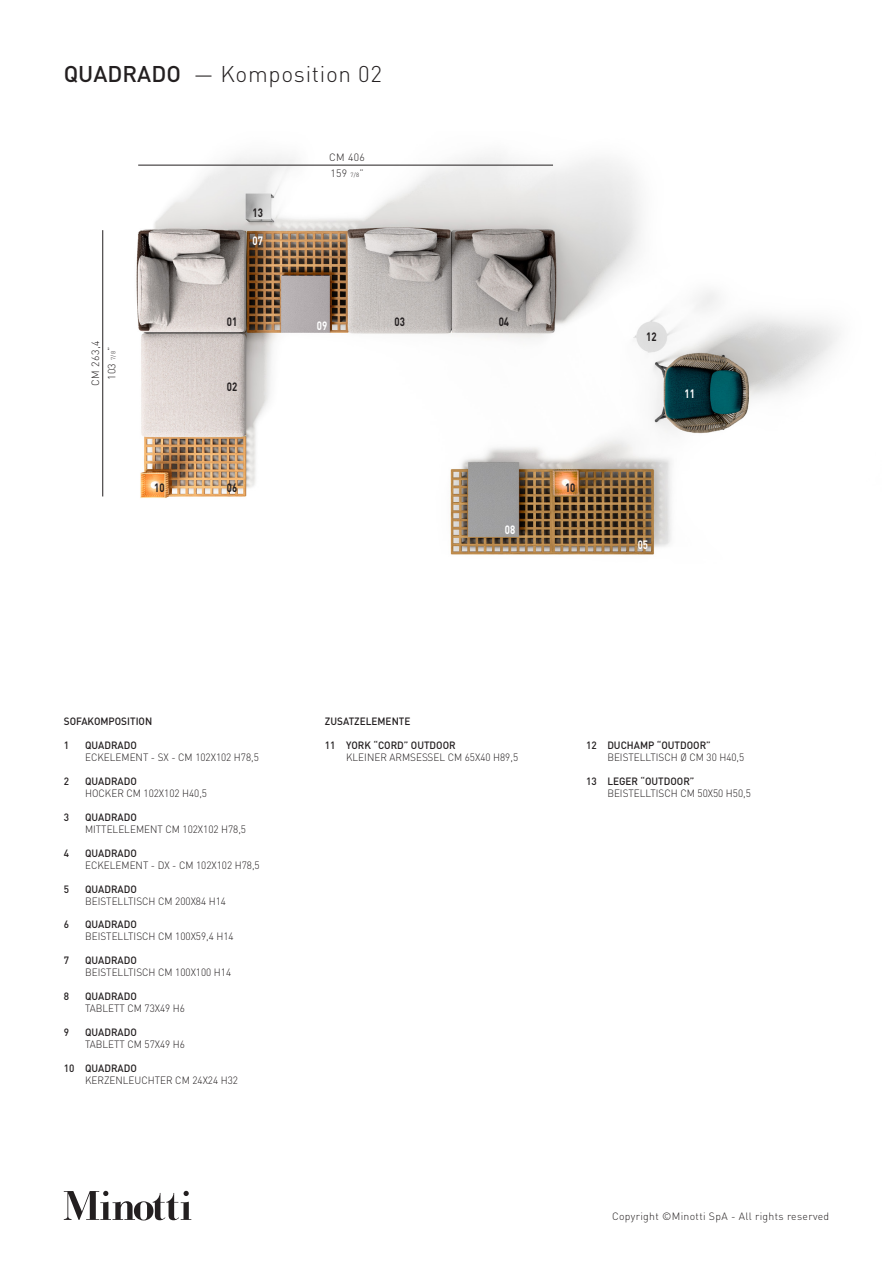
<style>
.page{position:relative;width:893px;height:1263px;background:#fff}
.page>*{position:absolute;margin:0;border:0;box-sizing:border-box;transform-origin:0 0}
.t1{font:300 22.5px "DIN";letter-spacing:.03em;color:#231f20}
.t2{font:700 12px "DIN";color:#231f20;scale:.8 1}
.t3{font:700 12px "DIN";color:#fff;scale:.8 1}
.t4{font:300 10.5px "DIN";color:#231f20;scale:.95 1}
.t5{font:500 10.5px "DIN";color:#231f20;scale:.95 1}
.t6{font:300 10.5px "DIN";letter-spacing:.03em;color:#231f20}
.t7{font:300 10.5px "DIN";color:#231f20}
.s1{font-weight:500}
.s2{font-size:6px}
</style>
<div class="page">
<img style="left:136px;top:154px;width:704px;height:401px">
<svg style="left:64px;top:1191px;width:127px;height:29px"></svg>
<hr style="left:102px;top:230px;width:1px;height:266px;background:#231f20">
<hr style="left:138px;top:165px;width:415px;height:1px;background:#231f20">
<p class="t1" style="left:64px;top:60px;width:320px"><span class="s1">QUADRADO</span> — Komposition 02</p>
<p class="t7" style="left:89px;top:386px;width:46px;rotate:-90deg">CM 263,4</p>
<p class="t7" style="left:105px;top:380px;width:35px;rotate:-90deg">103 <span class="s2">7/8</span>”</p>
<p class="t2" style="left:252px;top:205px;width:15px">13</p>
<p class="t3" style="left:252px;top:233px;width:15px">07</p>
<p class="t2" style="left:227px;top:314px;width:15px">01</p>
<p class="t2" style="left:227px;top:378px;width:15px">02</p>
<p class="t7" style="left:329px;top:151px;width:37px">CM 406</p>
<p class="t7" style="left:330px;top:167px;width:35px">159 <span class="s2">7/8</span>”</p>
<p class="t3" style="left:317px;top:318px;width:15px">09</p>
<p class="t2" style="left:394px;top:314px;width:15px">03</p>
<p class="t2" style="left:499px;top:314px;width:15px">04</p>
<p class="t2" style="left:154px;top:479px;width:15px">10</p>
<p class="t2" style="left:565px;top:479px;width:15px">10</p>
<p class="t2" style="left:227px;top:479px;width:15px">06</p>
<p class="t3" style="left:505px;top:522px;width:15px">08</p>
<p class="t2" style="left:646px;top:329px;width:15px">12</p>
<p class="t3" style="left:685px;top:386px;width:15px">11</p>
<p class="t3" style="left:638px;top:537px;width:15px">05</p>
<p class="t5" style="left:64px;top:715px;width:95px">SOFAKOMPOSITION</p>
<p class="t5" style="left:64px;top:739px;width:7px">1</p>
<p class="t5" style="left:85px;top:739px;width:56px">QUADRADO</p>
<p class="t4" style="left:85px;top:751px;width:184px">ECKELEMENT - SX - CM 102X102 H78,5</p>
<p class="t5" style="left:64px;top:774px;width:7px">2</p>
<p class="t5" style="left:85px;top:774px;width:56px">QUADRADO</p>
<p class="t4" style="left:85px;top:787px;width:130px">HOCKER CM 102X102 H40,5</p>
<p class="t5" style="left:64px;top:810px;width:7px">3</p>
<p class="t5" style="left:85px;top:810px;width:56px">QUADRADO</p>
<p class="t4" style="left:85px;top:822px;width:171px">MITTELELEMENT CM 102X102 H78,5</p>
<p class="t5" style="left:64px;top:846px;width:7px">4</p>
<p class="t5" style="left:85px;top:846px;width:56px">QUADRADO</p>
<p class="t4" style="left:85px;top:858px;width:185px">ECKELEMENT - DX - CM 102X102 H78,5</p>
<p class="t5" style="left:64px;top:882px;width:7px">5</p>
<p class="t5" style="left:85px;top:882px;width:56px">QUADRADO</p>
<p class="t4" style="left:85px;top:894px;width:150px">BEISTELLTISCH CM 200X84 H14</p>
<p class="t5" style="left:64px;top:918px;width:7px">6</p>
<p class="t5" style="left:85px;top:918px;width:56px">QUADRADO</p>
<p class="t4" style="left:85px;top:930px;width:158px">BEISTELLTISCH CM 100X59,4 H14</p>
<p class="t5" style="left:64px;top:954px;width:7px">7</p>
<p class="t5" style="left:85px;top:954px;width:56px">QUADRADO</p>
<p class="t4" style="left:85px;top:966px;width:155px">BEISTELLTISCH CM 100X100 H14</p>
<p class="t5" style="left:64px;top:990px;width:7px">8</p>
<p class="t5" style="left:85px;top:990px;width:56px">QUADRADO</p>
<p class="t4" style="left:85px;top:1002px;width:107px">TABLETT CM 73X49 H6</p>
<p class="t5" style="left:64px;top:1025px;width:7px">9</p>
<p class="t5" style="left:85px;top:1025px;width:56px">QUADRADO</p>
<p class="t4" style="left:85px;top:1038px;width:107px">TABLETT CM 57X49 H6</p>
<p class="t5" style="left:64px;top:1061px;width:79px">10 QUADRADO</p>
<p class="t4" style="left:85px;top:1074px;width:162px">KERZENLEUCHTER CM 24X24 H32</p>
<p class="t5" style="left:325px;top:715px;width:92px">ZUSATZELEMENTE</p>
<p class="t5" style="left:325px;top:739px;width:139px">11 YORK “CORD” OUTDOOR</p>
<p class="t4" style="left:346px;top:751px;width:182px">KLEINER ARMSESSEL CM 65X40 H89,5</p>
<p class="t5" style="left:586px;top:739px;width:133px">12 DUCHAMP “OUTDOOR”</p>
<p class="t4" style="left:607px;top:751px;width:146px">BEISTELLTISCH Ø CM 30 H40,5</p>
<p class="t5" style="left:586px;top:774px;width:116px">13 LEGER “OUTDOOR”</p>
<p class="t4" style="left:607px;top:787px;width:153px">BEISTELLTISCH CM 50X50 H50,5</p>
<p class="t6" style="left:612px;top:1210px;width:219px">Copyright ©Minotti SpA - All rights reserved</p>
</div>
